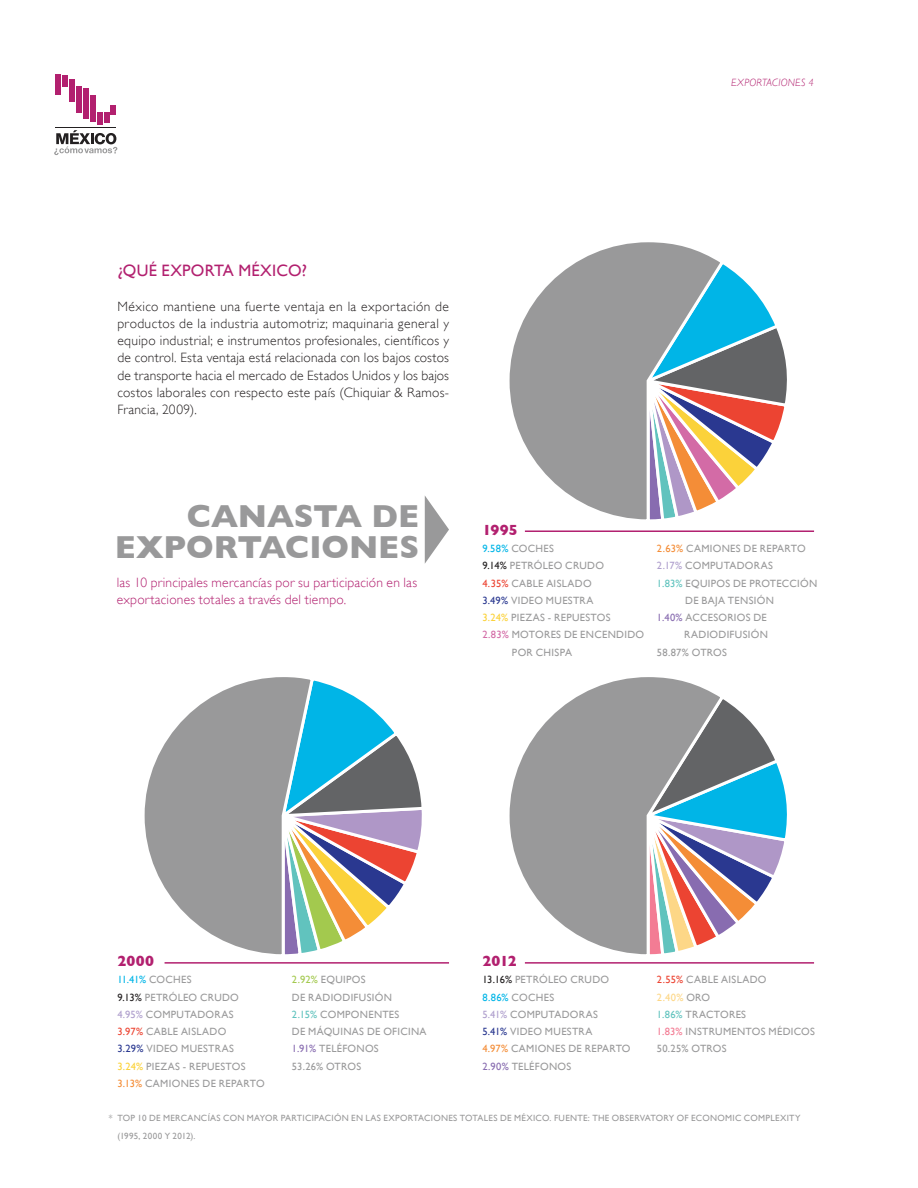
<style>
.page{position:relative;width:918px;height:1188px;background:#fff}
.page>*{position:absolute;margin:0;border:0;box-sizing:border-box;transform-origin:0 0}
.tít_graf{font:700 32.4px/31.5px "Gill Sans";color:#99999a;text-align:right}
.título{font:16.5px "Gill Sans";letter-spacing:.01em;color:#b2206f}
.pie{font:700 15px "Gill Sans";letter-spacing:.01em;color:#b2206f}
.texto{font:300 13.5px/17.2px "Gill Sans";letter-spacing:.025em;color:#231f20;text-align:justify}
.texto-2{font:300 13.5px/17.2px "Gill Sans";letter-spacing:.015em;color:#b2206f}
.pie-2{font:10.5px/17.2px "Gill Sans";letter-spacing:.03em;color:#99999a}
.t1{font:italic 300 10.5px "Gill Sans";letter-spacing:.025em;color:#b2206f}
.pie-3{font:10.5px "Gill Sans";letter-spacing:.02em;color:#00b5e7}
.pie-4{font:10.5px "Gill Sans";letter-spacing:.01em;color:#99999a}
.pie-5{font:10.5px "Gill Sans";color:#fdd787}
.t2{font:9px/17.2px "Gill Sans";letter-spacing:.03em;color:#99999a}
.s1{color:#00b5e7}
.s2{color:#232021}
.s3{color:#ec4432}
.s4{color:#2a3890}
.s5{color:#fbd23a}
.s6{color:#d36ba6}
.s7{color:#f48d37}
.s8{color:#af9fcd}
.s9{color:#61c3be}
.s10{color:#886cb0}
.s11{color:#99999a}
.s12{color:#a3c94e}
.s13{color:#f37c94}
</style>
<div class="page">
<svg style="left:54px;top:130px;width:63px;height:25px"></svg>
<div style="left:55px;top:74px;width:6px;height:21px;background:#b2206f"></div>
<div style="left:62px;top:75px;width:6px;height:12px;background:#b2206f"></div>
<div style="left:69px;top:79px;width:6px;height:23px;background:#b2206f"></div>
<div style="left:76px;top:86px;width:6px;height:27px;background:#b2206f"></div>
<div style="left:83px;top:88px;width:5px;height:30px;background:#b2206f"></div>
<div style="left:90px;top:95px;width:5px;height:27px;background:#b2206f"></div>
<div style="left:97px;top:112px;width:5px;height:12px;background:#b2206f"></div>
<div style="left:104px;top:112px;width:5px;height:10px;background:#b2206f"></div>
<div style="left:111px;top:105px;width:5px;height:9px;background:#b2206f"></div>
<hr style="left:55px;top:127px;width:61px;height:1px;background:#232021">
<svg style="left:726px;top:266px;width:61px;height:230px"></svg>
<svg style="left:509px;top:242px;width:217px;height:278px"></svg>
<svg style="left:726px;top:701px;width:61px;height:229px"></svg>
<svg style="left:509px;top:677px;width:217px;height:278px"></svg>
<svg style="left:316px;top:681px;width:106px;height:270px"></svg>
<svg style="left:144px;top:677px;width:172px;height:278px"></svg>
<hr style="left:165px;top:962px;width:284px;height:2px;background:#b2206f">
<hr style="left:525px;top:962px;width:289px;height:2px;background:#b2206f">
<hr style="left:525px;top:530px;width:289px;height:2px;background:#b2206f">
<svg style="left:425px;top:496px;width:24px;height:67px"></svg>
<p class="t1" style="left:731px;top:77px;width:85px">EXPORTACIONES 4</p>
<p class="título" style="left:117px;top:261px;width:191px">¿QUÉ EXPORTA MÉXICO?</p>
<p class="texto" style="left:117px;top:297px;width:333px">México mantiene una fuerte ventaja en la exportación de productos de la industria automotriz; maquinaria general y equipo industrial; e instrumentos profesionales, científicos y de control. Esta ventaja está relacionada con los bajos costos de transporte hacia el mercado de Estados Unidos y los bajos costos laborales con respecto este país (Chiquiar &amp; Ramos-Francia, 2009).</p>
<p class="tít_graf" style="left:115px;top:500px;width:306px">CANASTA DE<br>EXPORTACIONES</p>
<p class="texto-2" style="left:117px;top:573px;width:302px">las 10 principales mercancías por su participación en las exportaciones totales a través del tiempo.</p>
<p class="pie" style="left:482px;top:521px;width:37px">1995</p>
<p class="pie-2" style="left:482px;top:540px;width:73px"><span class="s1">9.58%</span> COCHES</p>
<p class="pie-2" style="left:482px;top:557px;width:123px"><span class="s2">9.14%</span> PETRÓLEO CRUDO</p>
<p class="pie-2" style="left:482px;top:574px;width:111px"><span class="s3">4.35%</span> CABLE AISLADO</p>
<p class="pie-2" style="left:482px;top:591px;width:113px"><span class="s4">3.49%</span> VIDEO MUESTRA</p>
<p class="pie-2" style="left:482px;top:609px;width:130px"><span class="s5">3.24%</span> PIEZAS - REPUESTOS</p>
<p class="pie-2" style="left:512px;top:626px;width:134px;text-indent:-30px"><span class="s6">2.83%</span> MOTORES DE ENCENDIDO<br>POR CHISPA</p>
<p class="pie-2" style="left:657px;top:540px;width:150px"><span class="s7">2.63%</span> CAMIONES DE REPARTO</p>
<p class="pie-2" style="left:657px;top:557px;width:117px"><span class="s8">2.17%</span> COMPUTADORAS</p>
<p class="pie-2" style="left:685px;top:574px;width:133px;text-indent:-28px"><span class="s9">1.83%</span> EQUIPOS DE PROTECCIÓN<br>DE BAJA TENSIÓN</p>
<p class="pie-2" style="left:657px;top:609px;width:112px;text-align:right"><span class="s10">1.40%</span> ACCESORIOS DE<br>RADIODIFUSIÓN</p>
<p class="pie-2" style="left:657px;top:643px;width:71px">58.87% OTROS</p>
<p class="pie" style="left:117px;top:952px;width:38px">2000</p>
<p class="pie-3" style="left:117px;top:974px;width:76px">11.41% <span class="s11">COCHES</span></p>
<p class="pie-2" style="left:117px;top:988px;width:123px"><span class="s2">9.13%</span> PETRÓLEO CRUDO</p>
<p class="pie-2" style="left:117px;top:1005px;width:118px"><span class="s8">4.95%</span> COMPUTADORAS</p>
<p class="pie-2" style="left:117px;top:1023px;width:110px"><span class="s3">3.97%</span> CABLE AISLADO</p>
<p class="pie-2" style="left:117px;top:1040px;width:118px"><span class="s4">3.29%</span> VIDEO MUESTRAS</p>
<p class="pie-2" style="left:117px;top:1057px;width:130px"><span class="s5">3.24%</span> PIEZAS - REPUESTOS</p>
<p class="pie-2" style="left:117px;top:1074px;width:149px"><span class="s7">3.13%</span> CAMIONES DE REPARTO</p>
<p class="pie-2" style="left:292px;top:971px;width:75px"><span class="s12">2.92%</span> EQUIPOS</p>
<p class="pie-2" style="left:292px;top:988px;width:102px">DE RADIODIFUSIÓN</p>
<p class="pie-2" style="left:292px;top:1005px;width:109px"><span class="s9">2.15%</span> COMPONENTES</p>
<p class="pie-2" style="left:292px;top:1023px;width:136px">DE MÁQUINAS DE OFICINA</p>
<p class="pie-2" style="left:292px;top:1040px;width:88px"><span class="s10">1.91%</span> TELÉFONOS</p>
<p class="pie-4" style="left:292px;top:1060px;width:71px">53.26% OTROS</p>
<p class="pie" style="left:482px;top:952px;width:36px">2012</p>
<p class="pie-2" style="left:482px;top:971px;width:128px"><span class="s2">13.16%</span> PETRÓLEO CRUDO</p>
<p class="pie-2" style="left:482px;top:988px;width:73px"><span class="s1">8.86%</span> COCHES</p>
<p class="pie-2" style="left:482px;top:1005px;width:117px"><span class="s8">5.41%</span> COMPUTADORAS</p>
<p class="pie-2" style="left:482px;top:1023px;width:112px"><span class="s4">5.41%</span> VIDEO MUESTRA</p>
<p class="pie-2" style="left:482px;top:1040px;width:150px"><span class="s7">4.97%</span> CAMIONES DE REPARTO</p>
<p class="pie-2" style="left:482px;top:1057px;width:90px"><span class="s10">2.90%</span> TELÉFONOS</p>
<p class="pie-2" style="left:657px;top:971px;width:111px"><span class="s3">2.55%</span> CABLE AISLADO</p>
<p class="pie-5" style="left:657px;top:991px;width:55px">2.40% <span class="s11">ORO</span></p>
<p class="pie-2" style="left:657px;top:1005px;width:91px"><span class="s9">1.86%</span> TRACTORES</p>
<p class="pie-2" style="left:657px;top:1023px;width:160px"><span class="s13">1.83%</span> INSTRUMENTOS MÉDICOS</p>
<p class="pie-2" style="left:657px;top:1040px;width:71px">50.25% OTROS</p>
<p class="t2" style="left:117px;top:1109px;width:685px;text-indent:-9px">* TOP 10 DE MERCANCÍAS CON MAYOR PARTICIPACIÓN EN LAS EXPORTACIONES TOTALES DE MÉXICO. FUENTE: THE OBSERVATORY OF ECONOMIC COMPLEXITY (1995, 2000 Y 2012).</p>
</div>
